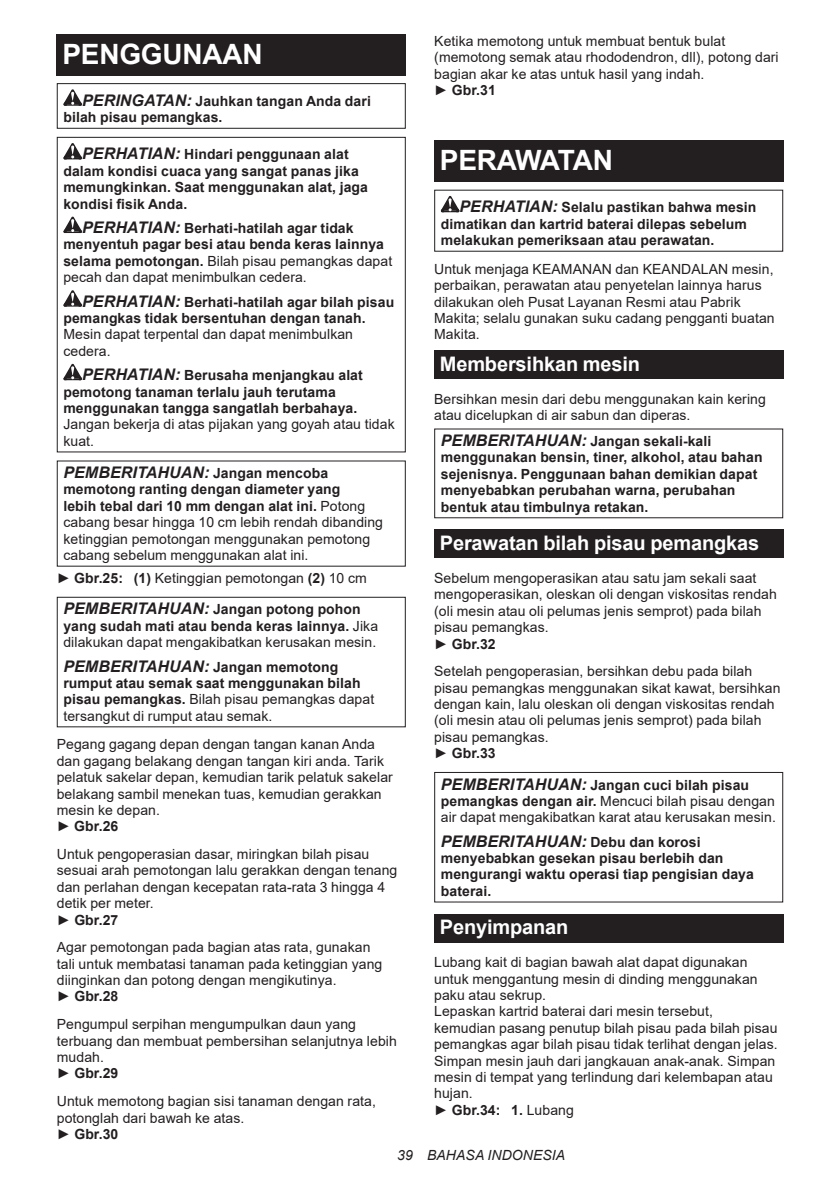
<style>
.page{position:relative;width:840px;height:1191px;background:#fff}
.page>*{position:absolute;margin:0;border:0;box-sizing:border-box;transform-origin:0 0}
.t1{font:700 28px "Arial";letter-spacing:-.01em;color:#fff}
.t2{font:700 28px "Arial";letter-spacing:-.035em;color:#fff}
.t3{font:700 20px "Arial";letter-spacing:-.01em;color:#fff}
.t4{font:italic 700 16px "Arial";letter-spacing:.005em;color:#231f20}
.t5{font:14px/16.4px "Arial";letter-spacing:.005em;color:#231f20}
.t6{font:700 14px/16.4px "Arial";letter-spacing:.005em;color:#231f20}
.t7{font:italic 14px "Arial";letter-spacing:.005em;color:#231f20}
.s1{font-style:italic;font-size:16px}
.s2{font-weight:400}
.s3{font-style:normal;font-size:14px}
.s4{font-weight:700}
.s5{font-weight:700;font-style:italic;font-size:16px}
</style>
<div class="page">
<div style="left:57px;top:34px;width:348px;height:41px;background:#231f20"></div>
<svg style="left:63px;top:89px;width:19px;height:17px"></svg>
<div style="left:57px;top:83px;width:348px;height:46px;border:1px solid #231f20"></div>
<svg style="left:63px;top:143px;width:19px;height:16px"></svg>
<svg style="left:63px;top:217px;width:19px;height:16px"></svg>
<svg style="left:63px;top:290px;width:19px;height:17px"></svg>
<svg style="left:63px;top:364px;width:19px;height:16px"></svg>
<div style="left:57px;top:137px;width:348px;height:315px;border:1px solid #231f20"></div>
<div style="left:57px;top:597px;width:348px;height:130px;border:1px solid #231f20"></div>
<div style="left:434px;top:141px;width:348px;height:41px;background:#231f20"></div>
<svg style="left:440px;top:196px;width:19px;height:16px"></svg>
<div style="left:434px;top:351px;width:348px;height:28px;background:#231f20"></div>
<div style="left:434px;top:529px;width:348px;height:29px;background:#231f20"></div>
<div style="left:434px;top:772px;width:348px;height:130px;border:1px solid #231f20"></div>
<div style="left:434px;top:914px;width:348px;height:28px;background:#231f20"></div>
<h1 class="t1" style="left:62px;top:34px;width:202px">PENGGUNAAN</h1>
<p class="t6" style="left:63px;top:93px;width:309px;text-indent:19px"><span class="s1">PERINGATAN:</span> Jauhkan tangan Anda dari bilah pisau pemangkas.</p>
<p class="t6" style="left:63px;top:146px;width:306px;text-indent:19px"><span class="s1">PERHATIAN:</span> Hindari penggunaan alat dalam kondisi cuaca yang sangat panas jika memungkinkan. Saat menggunakan alat, jaga kondisi fisik Anda.</p>
<p class="t6" style="left:63px;top:220px;width:330px;text-indent:19px"><span class="s1">PERHATIAN:</span> Berhati-hatilah agar tidak menyentuh pagar besi atau benda keras lainnya selama pemotongan. <span class="s2">Bilah pisau pemangkas dapat pecah dan dapat menimbulkan cedera.</span></p>
<p class="t6" style="left:63px;top:294px;width:332px;text-indent:19px"><span class="s1">PERHATIAN:</span> Berhati-hatilah agar bilah pisau pemangkas tidak bersentuhan dengan tanah.</p>
<p class="t5" style="left:63px;top:326px;width:291px">Mesin dapat terpental dan dapat menimbulkan cedera.</p>
<p class="t6" style="left:63px;top:367px;width:301px;text-indent:19px"><span class="s1">PERHATIAN:</span> Berusaha menjangkau alat pemotong tanaman terlalu jauh terutama menggunakan tangga sangatlah berbahaya.</p>
<p class="t5" style="left:63px;top:416px;width:332px">Jangan bekerja di atas pijakan yang goyah atau tidak kuat.</p>
<p class="t4" style="left:63px;top:462px;width:266px">PEMBERITAHUAN: <span class="s3">Jangan mencoba</span></p>
<p class="t5" style="left:63px;top:481px;width:321px"><span class="s4">memotong ranting dengan diameter yang<br>lebih tebal dari 10 mm dengan alat ini.</span> Potong cabang besar hingga 10 cm lebih rendah dibanding ketinggian pemotongan menggunakan pemotong cabang sebelum menggunakan alat ini.</p>
<p class="t5" style="left:57px;top:570px;width:311px">► <span class="s4">Gbr.25: (1)</span> Ketinggian pemotongan <span class="s4">(2)</span> 10 cm</p>
<p class="t6" style="left:63px;top:601px;width:316px"><span class="s1">PEMBERITAHUAN:</span> Jangan potong pohon yang sudah mati atau benda keras lainnya. <span class="s2">Jika dilakukan dapat mengakibatkan kerusakan mesin.</span></p>
<p class="t4" style="left:63px;top:655px;width:276px">PEMBERITAHUAN: <span class="s3">Jangan memotong</span></p>
<p class="t5" style="left:63px;top:674px;width:312px"><span class="s4">rumput atau semak saat menggunakan bilah pisau pemangkas.</span> Bilah pisau pemangkas dapat tersangkut di rumput atau semak.</p>
<p class="t5" style="left:57px;top:736px;width:337px">Pegang gagang depan dengan tangan kanan Anda dan gagang belakang dengan tangan kiri anda. Tarik pelatuk sakelar depan, kemudian tarik pelatuk sakelar belakang sambil menekan tuas, kemudian gerakkan mesin ke depan.<br>► <span class="s4">Gbr.26</span></p>
<p class="t5" style="left:57px;top:846px;width:342px">Untuk pengoperasian dasar, miringkan bilah pisau sesuai arah pemotongan lalu gerakkan dengan tenang dan perlahan dengan kecepatan rata-rata 3 hingga 4 detik per meter.<br>► <span class="s4">Gbr.27</span></p>
<p class="t5" style="left:57px;top:939px;width:327px">Agar pemotongan pada bagian atas rata, gunakan tali untuk membatasi tanaman pada ketinggian yang diinginkan dan potong dengan mengikutinya.<br>► <span class="s4">Gbr.28</span></p>
<p class="t5" style="left:57px;top:1016px;width:341px">Pengumpul serpihan mengumpulkan daun yang terbuang dan membuat pembersihan selanjutnya lebih mudah.<br>► <span class="s4">Gbr.29</span></p>
<p class="t5" style="left:57px;top:1092px;width:320px">Untuk memotong bagian sisi tanaman dengan rata, potonglah dari bawah ke atas.<br>► <span class="s4">Gbr.30</span></p>
<p class="t5" style="left:434px;top:33px;width:346px">Ketika memotong untuk membuat bentuk bulat (memotong semak atau rhododendron, dll), potong dari bagian akar ke atas untuk hasil yang indah.<br>► <span class="s4">Gbr.31</span></p>
<h1 class="t2" style="left:439px;top:141px;width:174px">PERAWATAN</h1>
<p class="t6" style="left:440px;top:199px;width:317px;text-indent:19px"><span class="s1">PERHATIAN:</span> Selalu pastikan bahwa mesin dimatikan dan kartrid baterai dilepas sebelum melakukan pemeriksaan atau perawatan.</p>
<p class="t5" style="left:434px;top:260px;width:342px">Untuk menjaga KEAMANAN dan KEANDALAN mesin, perbaikan, perawatan atau penyetelan lainnya harus dilakukan oleh Pusat Layanan Resmi atau Pabrik Makita; selalu gunakan suku cadang pengganti buatan Makita.</p>
<h2 class="t3" style="left:439px;top:349px;width:202px">Membersihkan mesin</h2>
<p class="t5" style="left:434px;top:391px;width:333px">Bersihkan mesin dari debu menggunakan kain kering atau dicelupkan di air sabun dan diperas.</p>
<p class="t6" style="left:440px;top:433px;width:323px"><span class="s1">PEMBERITAHUAN:</span> Jangan sekali-kali menggunakan bensin, tiner, alkohol, atau bahan sejenisnya. Penggunaan bahan demikian dapat menyebabkan perubahan warna, perubahan bentuk atau timbulnya retakan.</p>
<h2 class="t3" style="left:439px;top:528px;width:321px">Perawatan bilah pisau pemangkas</h2>
<p class="t5" style="left:434px;top:570px;width:344px">Sebelum mengoperasikan atau satu jam sekali saat mengoperasikan, oleskan oli dengan viskositas rendah (oli mesin atau oli pelumas jenis semprot) pada bilah pisau pemangkas.<br>► <span class="s4">Gbr.32</span></p>
<p class="t5" style="left:434px;top:663px;width:347px">Setelah pengoperasian, bersihkan debu pada bilah pisau pemangkas menggunakan sikat kawat, bersihkan dengan kain, lalu oleskan oli dengan viskositas rendah (oli mesin atau oli pelumas jenis semprot) pada bilah pisau pemangkas.<br>► <span class="s4">Gbr.33</span></p>
<p class="t5" style="left:440px;top:776px;width:336px"><span class="s5">PEMBERITAHUAN:</span> <span class="s4">Jangan cuci bilah pisau pemangkas dengan air.</span> Mencuci bilah pisau dengan air dapat mengakibatkan karat atau kerusakan mesin.</p>
<p class="t4" style="left:440px;top:830px;width:261px">PEMBERITAHUAN: <span class="s3">Debu dan korosi</span></p>
<p class="t6" style="left:440px;top:850px;width:314px">menyebabkan gesekan pisau berlebih dan mengurangi waktu operasi tiap pengisian daya baterai.</p>
<h2 class="t3" style="left:439px;top:912px;width:130px">Penyimpanan</h2>
<p class="t5" style="left:434px;top:954px;width:345px">Lubang kait di bagian bawah alat dapat digunakan untuk menggantung mesin di dinding menggunakan paku atau sekrup.<br>Lepaskan kartrid baterai dari mesin tersebut, kemudian pasang penutup bilah pisau pada bilah pisau pemangkas agar bilah pisau tidak terlihat dengan jelas.<br>Simpan mesin jauh dari jangkauan anak-anak. Simpan mesin di tempat yang terlindung dari kelembapan atau hujan.<br>► <span class="s4">Gbr.34: 1.</span> Lubang</p>
<p class="t7" style="left:397px;top:1146px;width:169px">39 BAHASA INDONESIA</p>
</div>
